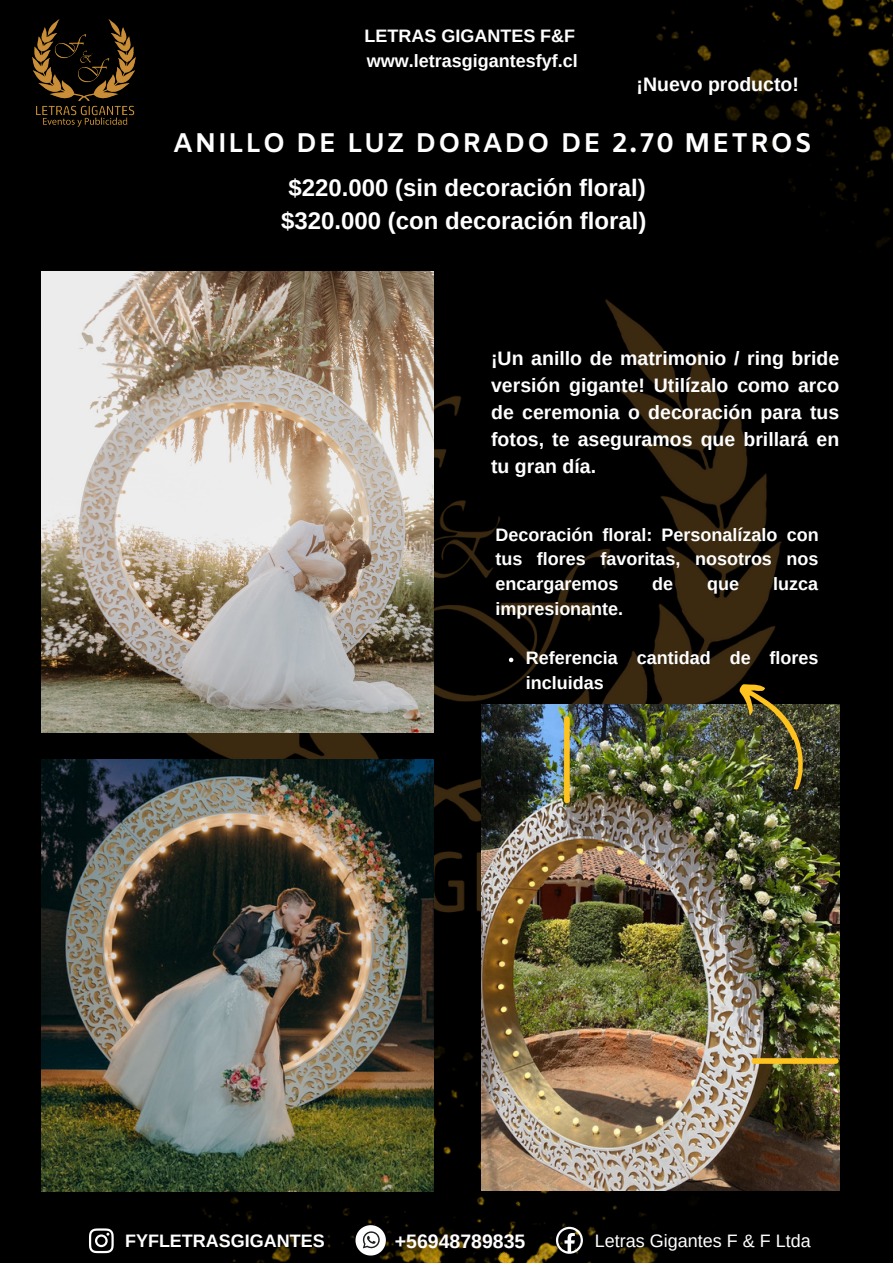
<style>
.page{position:relative;width:893px;height:1264px;background:#fff}
.page>*{position:absolute;margin:0;border:0;box-sizing:border-box;transform-origin:0 0}
.t1{font:700 27px "Amiko";letter-spacing:.06em;color:#fff}
.t2{font:700 24px "Arimo";color:#fff}
.t3{font:700 19.5px/27px "Arimo";color:#fff;text-align:justify}
.t4{font:700 18px/24.8px "Arimo";color:#fff}
.t5{font:18px "Arimo";color:#fff}
</style>
<div class="page">
<div style="left:0;top:0;width:892px;height:1262px;background:#000"></div>
<img style="left:32px;top:19px;width:103px;height:107px">
<img style="left:113px;top:299px;width:668px;height:626px">
<img style="left:433px;top:0;width:459px;height:273px">
<img style="left:41px;top:925px;width:799px;height:337px">
<svg style="left:89px;top:1228px;width:25px;height:25px"></svg>
<svg style="left:556px;top:1226px;width:27px;height:27px"></svg>
<svg style="left:355px;top:1225px;width:31px;height:30px"></svg>
<img style="left:42px;top:271px;width:391px;height:461px">
<img style="left:42px;top:760px;width:391px;height:431px">
<img style="left:481px;top:704px;width:358px;height:486px">
<div style="left:564px;top:716px;width:5px;height:87px;background:#ffc31f;border-radius:3px"></div>
<div style="left:751px;top:1058px;width:87px;height:5px;background:#ffc31f;border-radius:3px"></div>
<img style="left:731px;top:672px;width:92px;height:119px">
<svg style="left:509px;top:657px;width:4px;height:5px"></svg>
<p class="t4" style="left:364px;top:23px;width:212px">LETRAS GIGANTES F&amp;F</p>
<p class="t4" style="left:367px;top:48px;width:212px">www.letrasgigantesfyf.cl</p>
<p class="t3" style="left:636px;top:71px;width:164px">¡Nuevo producto!</p>
<p class="t1" style="left:173px;top:127px;width:640px">ANILLO DE LUZ DORADO DE 2.70 METROS</p>
<p class="t2" style="left:288px;top:174px;width:359px">$220.000 (sin decoración floral)</p>
<p class="t2" style="left:281px;top:207px;width:367px">$320.000 (con decoración floral)</p>
<p class="t3" style="left:491px;top:344px;width:350px">¡Un anillo de matrimonio / ring bride versión gigante! Utilízalo como arco de ceremonia o decoración para tus fotos, te aseguramos que brillará en tu gran día.</p>
<p class="t4" style="left:495px;top:522px;width:325px;text-align:justify">Decoración floral: Personalízalo con tus flores favoritas, nosotros nos encargaremos</p>
<p class="t4" style="left:652px;top:571px;width:22px">de</p>
<p class="t4" style="left:707px;top:571px;width:33px">que</p>
<p class="t4" style="left:773px;top:571px;width:46px">luzca</p>
<p class="t4" style="left:495px;top:596px;width:129px">impresionante.</p>
<p class="t4" style="left:526px;top:645px;width:294px">Referencia cantidad de flores incluidas</p>
<p class="t4" style="left:125px;top:1227px;width:201px">FYFLETRASGIGANTES</p>
<p class="t3" style="left:395px;top:1227px;width:132px">+56948789835</p>
<p class="t5" style="left:594px;top:1230px;width:217px">Letras Gigantes F &amp; F Ltda</p>
</div>
